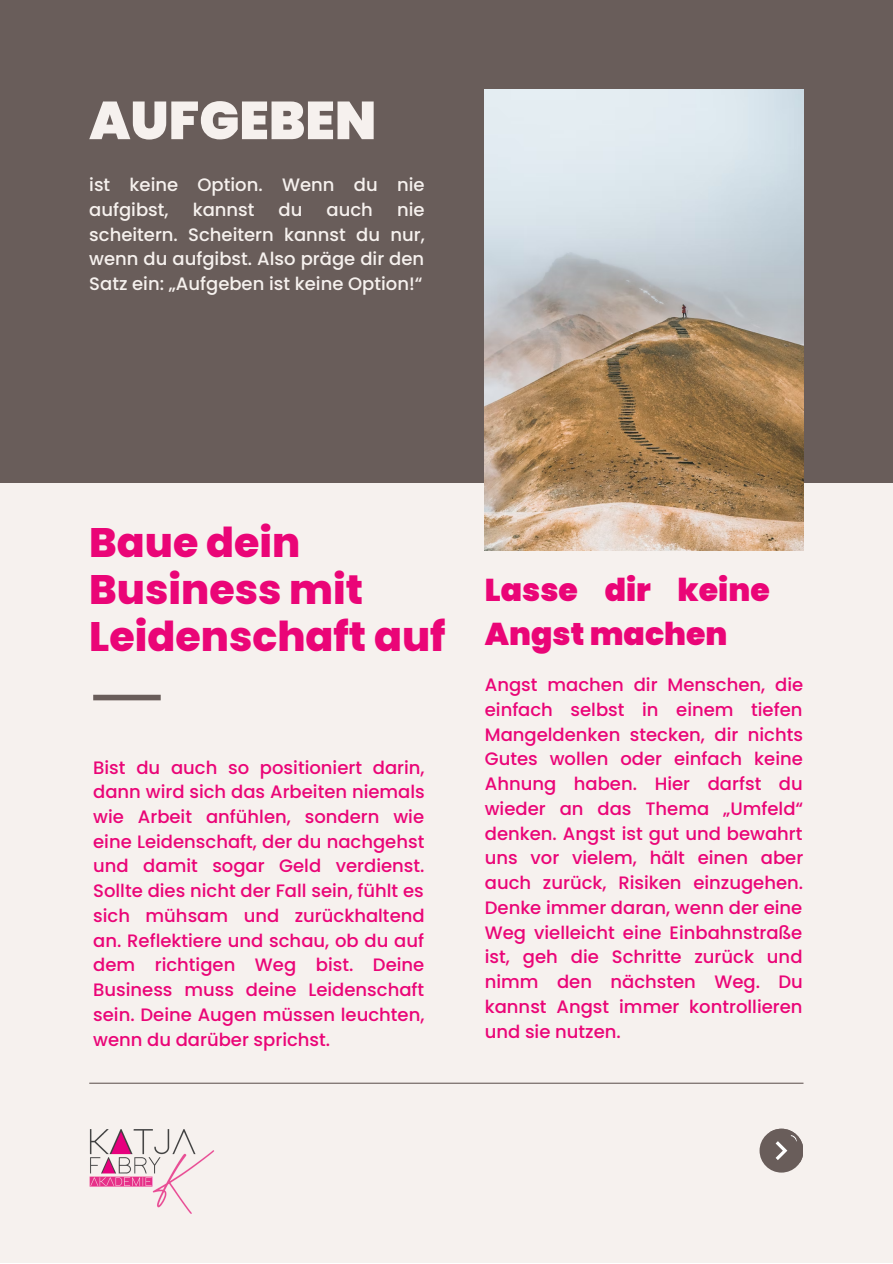
<style>
.page{position:relative;width:893px;height:1264px;background:#fff}
.page>*{position:absolute;margin:0;border:0;box-sizing:border-box;transform-origin:0 0}
.t1{font:900 53.25px "Poppins";color:#f6f1ee}
.t2{font:800 41.1px/47.2px "Poppins";color:#ea0577}
.t3{font:900 31.5px/43.8px "Poppins";color:#ea0577}
.t4{font:500 18px/24.8px "Poppins";color:#ea0577;text-align:justify}
.t5{font:500 18px/24.8px "Poppins";color:#f6f1ee}
</style>
<div class="page">
<div style="left:0;top:0;width:892px;height:1262px;background:#f6f1ee"></div>
<div style="left:0;top:0;width:892px;height:482px;background:#695d5a"></div>
<img style="left:485px;top:89px;width:318px;height:461px">
<hr style="left:89px;top:1082px;width:714px;height:1px;background:#695d5a">
<div style="left:93px;top:694px;width:68px;height:6px;background:#695d5a"></div>
<div style="left:759px;top:1128px;width:43px;height:44px;background:#695d5a;border-radius:50%"></div>
<svg style="left:766px;top:1128px;width:36px;height:37px"></svg>
<img style="left:89px;top:1129px;width:125px;height:85px">
<h1 class="t1" style="left:89px;top:83px;width:288px">AUFGEBEN</h1>
<p class="t5" style="left:89px;top:172px;width:337px">ist keine Option. Wenn du nie aufgibst,</p>
<p class="t5" style="left:89px;top:197px;width:337px;text-align:justify;text-indent:308px">nie scheitern. Scheitern kannst du nur, wenn du aufgibst. Also präge dir den Satz ein: „Aufgeben ist keine Option!“</p>
<p class="t5" style="left:193px;top:197px;width:63px">kannst</p>
<p class="t5" style="left:278px;top:197px;width:25px">du</p>
<p class="t5" style="left:326px;top:197px;width:48px">auch</p>
<h2 class="t2" style="left:89px;top:518px;width:358px">Baue dein<br>Business mit<br>Leidenschaft auf</h2>
<p class="t4" style="left:93px;top:754px;width:333px">Bist du auch so positioniert darin, dann wird sich das Arbeiten niemals wie Arbeit anfühlen, sondern wie eine Leidenschaft, der du nachgehst und damit sogar Geld verdienst.<br>Sollte dies nicht der Fall sein, fühlt es sich mühsam und zurückhaltend an. Reflektiere und schau, ob du auf dem richtigen Weg bist. Deine Business muss deine Leidenschaft sein. Deine Augen müssen leuchten, wenn du darüber sprichst.</p>
<h3 class="t3" style="left:485px;top:568px;width:286px">Lasse dir keine<br>Angst machen</h3>
<p class="t4" style="left:485px;top:672px;width:320px">Angst machen dir Menschen, die einfach selbst in einem tiefen Mangeldenken stecken, dir nichts Gutes wollen oder einfach keine Ahnung haben. Hier darfst du wieder an das Thema „Umfeld“ denken. Angst ist gut und bewahrt uns vor vielem, hält einen aber auch zurück, Risiken einzugehen.<br>Denke immer daran, wenn der eine Weg vielleicht eine Einbahnstraße ist, geh die Schritte zurück und nimm den nächsten Weg. Du kannst Angst immer kontrollieren und sie nutzen.</p>
</div>
